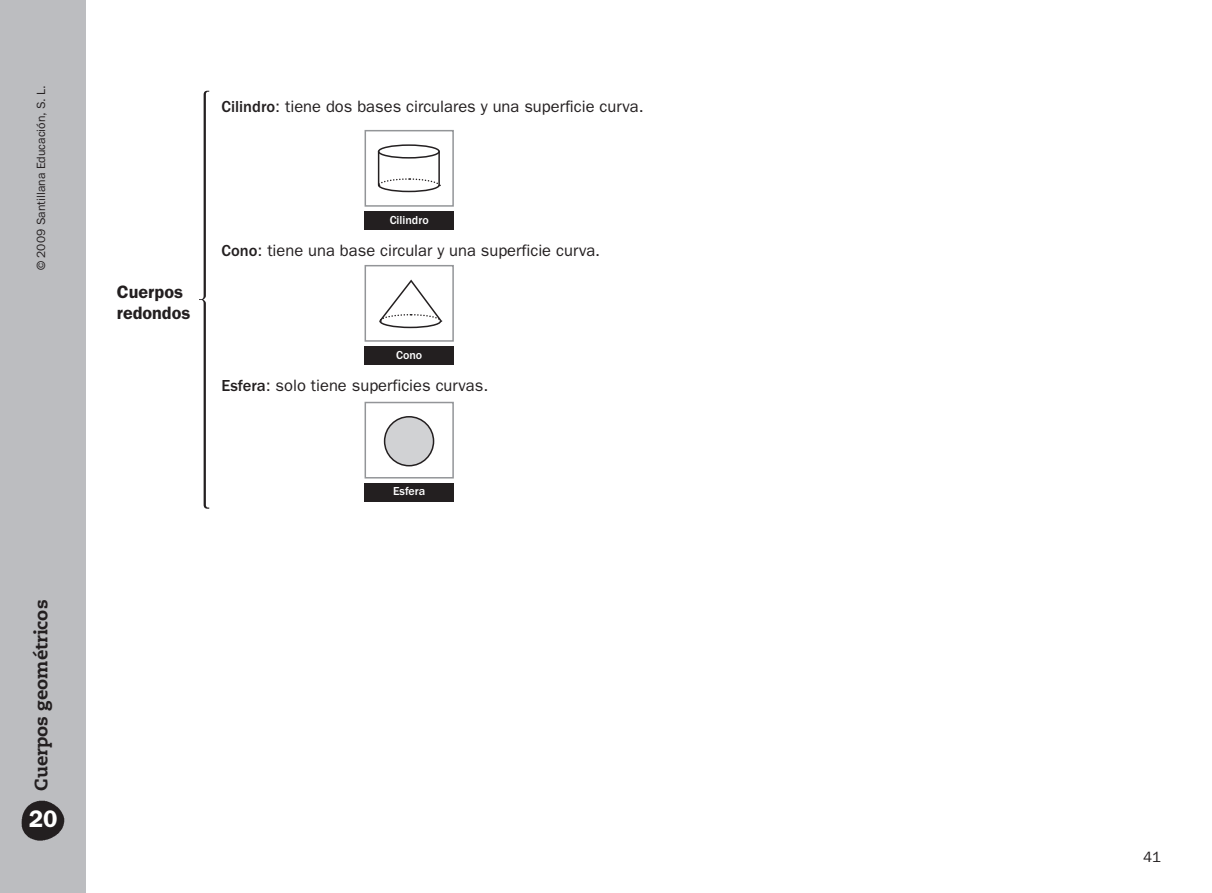
<style>
.page{position:relative;width:1212px;height:893px;background:#fff}
.page>*{position:absolute;margin:0;border:0;box-sizing:border-box;transform-origin:0 0}
.t1{font:600 24px "ITC Franklin Gothic Std";color:#fff}
.t2{font:800 18px "Caecilia LT Std";color:#231f20}
.texto_normal{font:600 18px/20.2px "ITC Franklin Gothic Std";color:#231f20}
.t3{font:16.5px "ITC Franklin Gothic Std";color:#231f20}
.t4{font:15px "ITC Franklin Gothic Std";color:#231f20}
.t5{font:12px "ITC Franklin Gothic Std";color:#231f20}
.texto_normal-2{font:500 12px "ITC Franklin Gothic Std";color:#fff}
.s1{font-weight:500}
</style>
<div class="page">
<div style="left:0;top:0;width:85px;height:893px;background:#bcbdc0"></div>
<img style="left:22px;top:800px;width:42px;height:40px">
<div style="left:364px;top:130px;width:90px;height:77px;border:2px solid #939598"></div>
<div style="left:364px;top:211px;width:90px;height:19px;background:#231f20"></div>
<div style="left:364px;top:265px;width:90px;height:77px;border:2px solid #939598"></div>
<div style="left:364px;top:346px;width:90px;height:18px;background:#231f20"></div>
<div style="left:364px;top:402px;width:90px;height:76px;border:2px solid #939598"></div>
<div style="left:364px;top:483px;width:90px;height:18px;background:#231f20"></div>
<div style="left:385px;top:417px;width:48px;height:49px;background:#d1d2d4;border-radius:50%"></div>
<div style="left:384px;top:416px;width:50px;height:50px;border:2px solid #231f20;border-radius:50%"></div>
<hr style="left:378px;top:151px;width:1px;height:34px;background:#231f20">
<hr style="left:438px;top:151px;width:2px;height:34px;background:#231f20">
<div style="left:378px;top:144px;width:62px;height:15px;border:2px solid #231f20;border-radius:50%"></div>
<svg style="left:377px;top:178px;width:64px;height:15px"></svg>
<svg style="left:379px;top:279px;width:64px;height:50px"></svg>
<svg style="left:199px;top:91px;width:10px;height:418px"></svg>
<p class="t5" style="left:34px;top:270px;width:187px;rotate:-90deg">© 2009 Santillana Educación, S. L.</p>
<p class="t2" style="left:30px;top:791px;width:192px;rotate:-90deg">Cuerpos geométricos</p>
<p class="t1" style="left:29px;top:804px;width:30px">20</p>
<p class="t3" style="left:221px;top:97px;width:424px"><span class="s1">Cilindro</span>: tiene dos bases circulares y una superficie curva.</p>
<p class="texto_normal" style="left:117px;top:282px;width:75px">Cuerpos redondos</p>
<p class="texto_normal-2" style="left:390px;top:213px;width:41px">Cilindro</p>
<p class="t3" style="left:221px;top:240px;width:380px"><span class="s1">Cono</span>: tiene una base circular y una superficie curva.</p>
<p class="texto_normal-2" style="left:396px;top:348px;width:28px">Cono</p>
<p class="t3" style="left:221px;top:375px;width:268px"><span class="s1">Esfera</span>: solo tiene superficies curvas.</p>
<p class="texto_normal-2" style="left:393px;top:485px;width:34px">Esfera</p>
<p class="t4" style="left:1143px;top:848px;width:19px">41</p>
</div>
